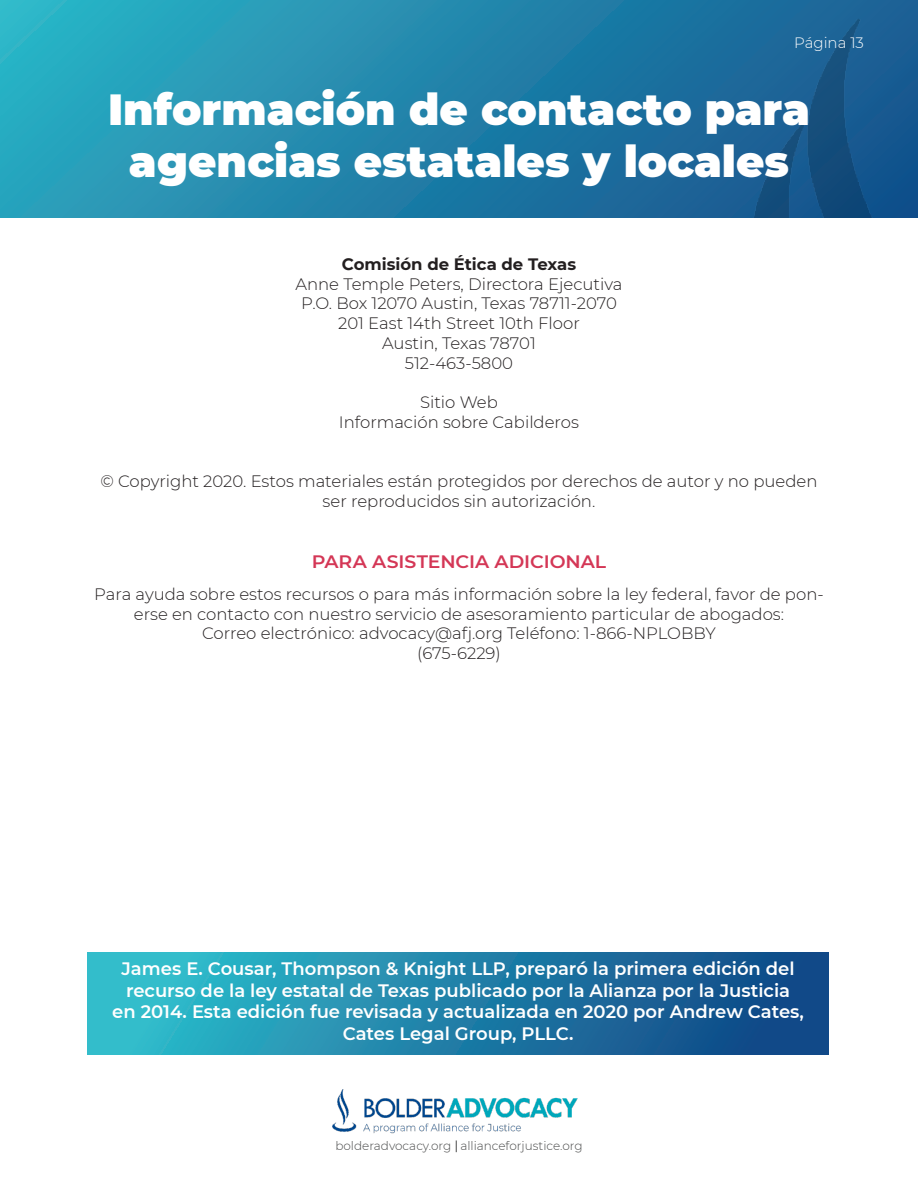
<style>
.page{position:relative;width:918px;height:1188px;background:#fff}
.page>*{position:absolute;margin:0;border:0;box-sizing:border-box;transform-origin:0 0}
.t1{font:900 43.5px/52.2px "Montserrat";color:#fff;text-align:center}
.t2{font:300 25.5px "Montserrat";color:#fff}
.Body_Text{font:600 18px/21.6px "Montserrat";color:#fff;text-align:center}
.t3{font:600 18px "Montserrat";color:#d43756;scale:1.05 1}
.t4{font:300 16.5px/19.8px "Montserrat";color:#231f20;text-align:center}
.t5{font:700 16.5px "Montserrat";color:#231f20}
.t6{font:300 15px "Montserrat";color:#fff}
.t7{font:300 12px "Montserrat";color:#494a4a}
</style>
<div class="page">
<svg style="left:0;top:0;width:918px;height:217px;background:#207fa7"></svg>
<div style="left:87px;top:952px;width:742px;height:103px;background:linear-gradient(to right,#33c4cf,#0f4083)"></div>
<svg style="left:456px;top:1140px;width:1px;height:12px"></svg>
<img style="left:333px;top:1089px;width:245px;height:45px">
<p class="t6" style="left:794px;top:32px;width:71px">Página 13</p>
<p class="t1" style="left:108px;top:81px;width:703px">Información de contacto para agencias estatales y locales</p>
<h2 class="t2" style="left:238px;top:151px;width:443px">Subtitle - Montserrat light, size 17pt</h2>
<p class="t5" style="left:342px;top:252px;width:236px">Comisión de Ética de Texas</p>
<p class="t4" style="left:295px;top:273px;width:329px">Anne Temple Peters, Directora Ejecutiva</p>
<p class="t4" style="left:301px;top:293px;width:317px">P.O. Box 12070 Austin, Texas 78711-2070</p>
<p class="t4" style="left:338px;top:313px;width:243px">201 East 14th Street 10th Floor</p>
<p class="t4" style="left:382px;top:333px;width:155px">Austin, Texas 78701</p>
<p class="t4" style="left:405px;top:352px;width:110px">512-463-5800</p>
<p class="t4" style="left:420px;top:392px;width:79px">Sitio Web</p>
<p class="t4" style="left:339px;top:412px;width:242px">Información sobre Cabilderos</p>
<p class="t4" style="left:100px;top:471px;width:719px">© Copyright 2020. Estos materiales están protegidos por derechos de autor y no pueden ser reproducidos sin autorización.</p>
<p class="t3" style="left:312px;top:549px;width:282px">PARA ASISTENCIA ADICIONAL</p>
<p class="t4" style="left:94px;top:583px;width:731px">Para ayuda sobre estos recursos o para más información sobre la ley federal, favor de pon&shy;erse en contacto con nuestro servicio de asesoramiento particular de abogados:</p>
<p class="t4" style="left:202px;top:623px;width:515px">Correo electrónico: advocacy@afj.org Teléfono: 1-866-NPLOBBY</p>
<p class="t4" style="left:417px;top:643px;width:85px">(675-6229)</p>
<p class="Body_Text" style="left:112px;top:957px;width:693px">James E. Cousar, Thompson &amp; Knight LLP, preparó la primera edición del recurso de la ley estatal de Texas publicado por la Alianza por la Justicia en 2014. Esta edición fue revisada y actualizada en 2020 por Andrew Cates, Cates Legal Group, PLLC.</p>
<p class="t7" style="left:335px;top:1138px;width:249px">bolderadvocacy.org allianceforjustice.org</p>
</div>
